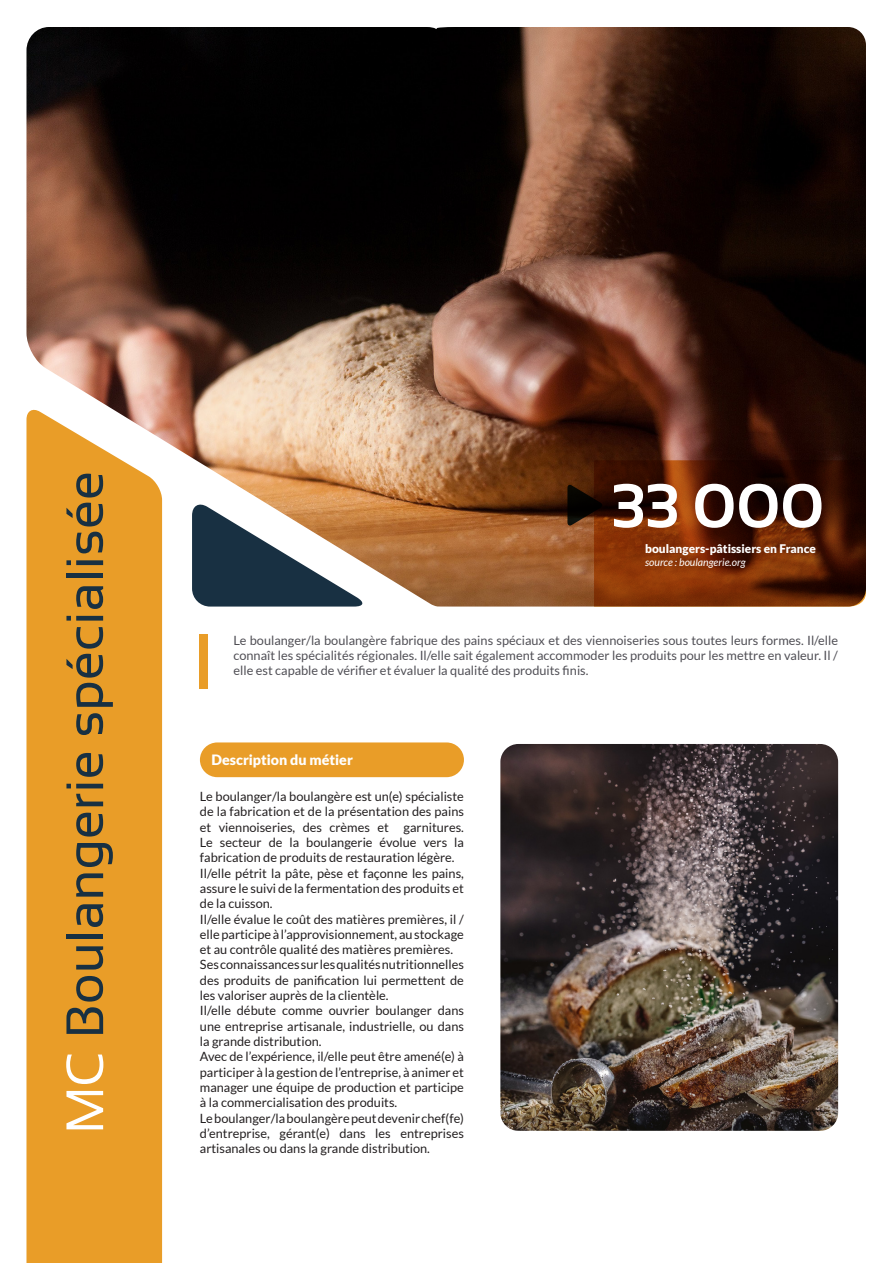
<style>
.page{position:relative;width:893px;height:1263px;background:#fff}
.page>*{position:absolute;margin:0;border:0;box-sizing:border-box;transform-origin:0 0}
.t1{font:700 62.25px "Sansation";color:#fff}
.t2{font:52.5px "Sansation";color:#183042}
.t3{font:900 14.25px "Lato";color:#fff}
.t4{font:12.75px/15.3px "Lato";color:#231f20;text-align:justify}
.t5{font:12.75px/15.3px "Lato";color:#504f55;text-align:justify}
.t6{font:900 11.85px "Lato";color:#fff}
.t7{font:italic 10.5px "Lato";color:#fff}
.s1{color:#fff}
</style>
<div class="page">
<img style="left:26px;top:27px;width:840px;height:579px">
<div style="left:26px;top:407px;width:136px;height:856px;background:#e99d28"></div>
<div style="left:200px;top:634px;width:8px;height:55px;background:#e99d28"></div>
<img style="left:500px;top:744px;width:338px;height:387px">
<svg style="left:192px;top:502px;width:173px;height:104px"></svg>
<svg style="left:567px;top:460px;width:299px;height:146px;background:#592106"></svg>
<div style="left:200px;top:742px;width:264px;height:35px;background:#e99d28;border-radius:17px"></div>
<p class="t2" style="left:56px;top:1134px;width:664px;rotate:-90deg"><span class="s1">MC</span> Boulangerie spécialisée</p>
<p class="t1" style="left:611px;top:471px;width:215px">33 000</p>
<p class="t6" style="left:645px;top:542px;width:172px">boulangers-pâtissiers en France</p>
<p class="t7" style="left:645px;top:556px;width:102px">source : boulangerie.org</p>
<p class="t5" style="left:233px;top:632px;width:606px">Le boulanger/la boulangère fabrique des pains spéciaux et des viennoiseries sous toutes leurs formes. Il/elle connaît les spécialités régionales. Il/elle sait également accommoder les produits pour les mettre en valeur. Il / elle est capable de vérifier et évaluer la qualité des produits finis.</p>
<p class="t3" style="left:212px;top:751px;width:143px">Description du métier</p>
<p class="t4" style="left:200px;top:789px;width:266px">Le boulanger/la boulangère est un(e) spécialiste de la fabrication et de la présentation des pains et viennoiseries, des crèmes et garnitures.<br>Le secteur de la boulangerie évolue vers la fabrication de produits de restauration légère.</p>
<p class="t4" style="left:200px;top:865px;width:266px">Il/elle pétrit la pâte, pèse et façonne les pains, assure le suivi de la fermentation des produits et de la cuisson.</p>
<p class="t4" style="left:200px;top:911px;width:266px">Il/elle évalue le coût des matières premières, il / elle participe à l’approvisionnement, au stockage et au contrôle qualité des matières premières.</p>
<p class="t4" style="left:200px;top:957px;width:266px">Ses connaissances sur les qualités nutritionnelles des produits de panification lui permettent de les valoriser auprès de la clientèle.</p>
<p class="t4" style="left:200px;top:1003px;width:266px">Il/elle débute comme ouvrier boulanger dans une entreprise artisanale, industrielle, ou dans la grande distribution.</p>
<p class="t4" style="left:200px;top:1049px;width:266px">Avec de l’expérience, il/elle peut être amené(e) à participer à la gestion de l’entreprise, à animer et manager une équipe de production et participe à la commercialisation des produits.</p>
<p class="t4" style="left:200px;top:1110px;width:266px">Le boulanger/la boulangère peut devenir chef(fe) d’entreprise, gérant(e) dans les entreprises artisanales ou dans la grande distribution.</p>
</div>
